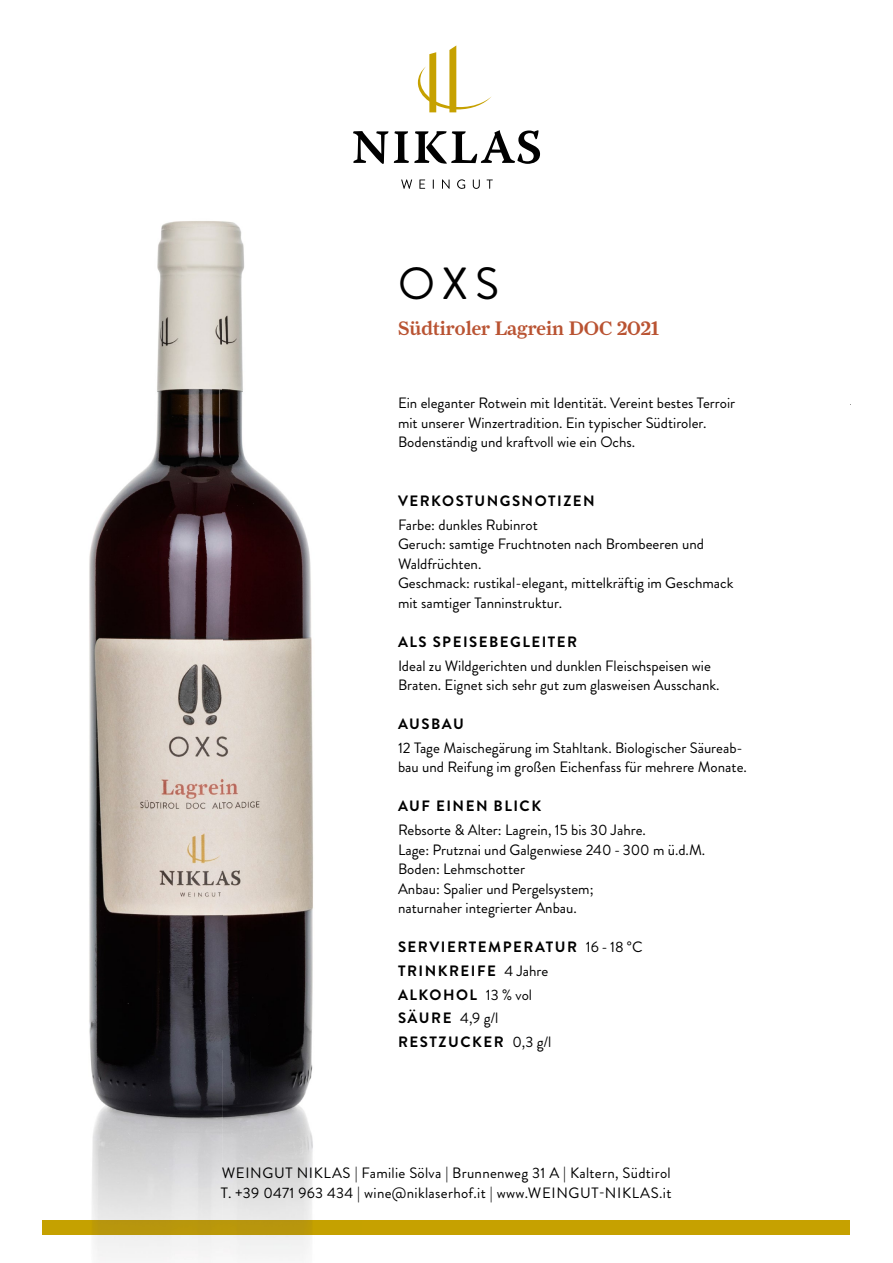
<style>
.page{position:relative;width:893px;height:1263px;background:#fff}
.page>*{position:absolute;margin:0;border:0;box-sizing:border-box;transform-origin:0 0}
.t1{font:45px "Brandon Grotesque";color:#000}
.t2{font:500 19.65px "Farnham Display";color:#b95332}
.t3{font:15px/19.5px "Brandon Grotesque";color:#000}
.t4{font:700 15px/23.7px "Brandon Grotesque";letter-spacing:.1em;color:#000}
.t5{font:15px/19.5px "Brandon Grotesque";letter-spacing:.02em;color:#000}
.s1{font-weight:400}
</style>
<div class="page">
<svg style="left:353px;top:130px;width:187px;height:34px"></svg>
<svg style="left:418px;top:45px;width:73px;height:67px"></svg>
<svg style="left:401px;top:179px;width:92px;height:10px"></svg>
<div style="left:43px;top:1220px;width:807px;height:15px;background:#c6a100"></div>
<img style="left:42px;top:221px;width:271px;height:1040px">
<img style="left:43px;top:1220px;width:270px;height:15px">
<h1 class="t1" style="left:398px;top:253px;width:103px">OXS</h1>
<h2 class="t2" style="left:398px;top:316px;width:263px">Südtiroler Lagrein DOC 2021</h2>
<p class="t3" style="left:398px;top:394px;width:339px">Ein eleganter Rotwein mit Identität. Vereint bestes Terroir mit unserer Winzertradition. Ein typischer Südtiroler.<br>Bodenständig und kraftvoll wie ein Ochs.</p>
<p class="t4" style="left:398px;top:489px;width:198px">VERKOSTUNGSNOTIZEN</p>
<p class="t3" style="left:398px;top:515px;width:337px">Farbe: dunkles Rubinrot<br>Geruch: samtige Fruchtnoten nach Brombeeren und Waldfrüchten.<br>Geschmack: rustikal-elegant, mittelkräftig im Geschmack mit samtiger Tanninstruktur.</p>
<p class="t4" style="left:398px;top:630px;width:181px">ALS SPEISEBEGLEITER</p>
<p class="t3" style="left:398px;top:656px;width:323px">Ideal zu Wildgerichten und dunklen Fleischspeisen wie<br>Braten. Eignet sich sehr gut zum glasweisen Ausschank.</p>
<p class="t4" style="left:398px;top:712px;width:68px">AUSBAU</p>
<p class="t3" style="left:398px;top:738px;width:350px">12 Tage Maischegärung im Stahltank. Biologischer Säureab&shy;bau und Reifung im großen Eichenfass für mehrere Monate.</p>
<p class="t4" style="left:398px;top:794px;width:145px">AUF EINEN BLICK</p>
<p class="t3" style="left:398px;top:820px;width:309px">Rebsorte &amp; Alter: Lagrein, 15 bis 30 Jahre.<br>Lage: Prutznai und Galgenwiese 240 - 300 m ü.d.M.<br>Boden: Lehmschotter<br>Anbau: Spalier und Pergelsystem;<br>naturnaher integrierter Anbau.</p>
<p class="t4" style="left:398px;top:935px;width:246px">SERVIERTEMPERATUR <span class="s1">16 - 18 °C<br></span>TRINKREIFE <span class="s1">4 Jahre<br></span>ALKOHOL <span class="s1">13 % vol<br></span>SÄURE <span class="s1">4,9 g/l<br></span>RESTZUCKER <span class="s1">0,3 g/l</span></p>
<p class="t5" style="left:221px;top:1164px;width:452px">WEINGUT NIKLAS | Familie Sölva | Brunnenweg 31 A | Kaltern, Südtirol<br>T. +39 0471 963 434 | wine@niklaserhof.it | www.WEINGUT-NIKLAS.it</p>
</div>
